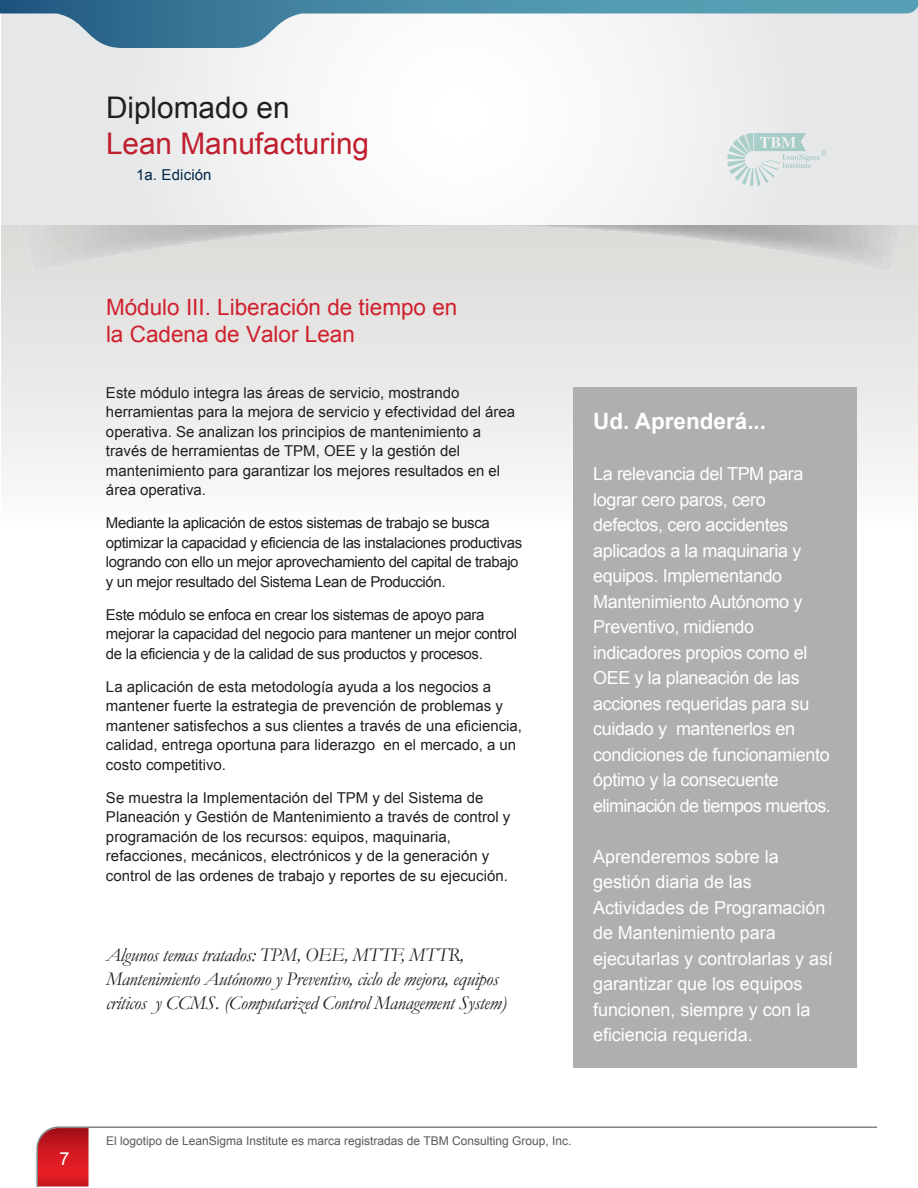
<style>
.page{position:relative;width:918px;height:1188px;background:#fff}
.page>*{position:absolute;margin:0;border:0;box-sizing:border-box;transform-origin:0 0}
.t1{font:29.7px "Arial";color:#be1e2d}
.t2{font:29.7px "Arial";color:#231f20}
.t3{font:22.5px/27px "Arial";color:#d0202e}
.t4{font:700 22.5px "Arial";color:#fff}
.t5{font:italic 19.5px/24px "Garamond";letter-spacing:-.015em;color:#231f20}
.t6{font:18px/25.5px "Arial";letter-spacing:-.02em;color:#fff}
.t7{font:15px/19.5px "Arial";color:#231f20}
.t8{font:15px/19.5px "Arial";letter-spacing:-.025em;color:#231f20}
.t9{font:15px "Arial";letter-spacing:.01em;color:#002545}
.t10{font:12px "Arial";color:#58595b}
</style>
<div class="page">
<svg style="left:1px;top:224px;width:917px;height:308px"></svg>
<img style="left:17px;top:224px;width:890px;height:48px">
<div style="left:1px;top:3px;width:917px;height:221px;background:linear-gradient(to right,#f0f1f2,#f1f1f2)"></div>
<svg style="left:0;top:0;width:918px;height:48px"></svg>
<svg style="left:36px;top:1126px;width:841px;height:60px"></svg>
<svg style="left:727px;top:133px;width:99px;height:53px;background:#d4e0df"></svg>
<div style="left:574px;top:387px;width:283px;height:681px;background:#aeafae"></div>
<h1 class="t2" style="left:106px;top:89px;width:185px">Diplomado en</h1>
<h1 class="t1" style="left:106px;top:124px;width:265px">Lean Manufacturing</h1>
<p class="t9" style="left:136px;top:165px;width:77px">1a. Edición</p>
<h2 class="t3" style="left:106px;top:294px;width:353px">Módulo III. Liberación de tiempo en la Cadena de Valor Lean</h2>
<p class="t7" style="left:106px;top:383px;width:411px">Este módulo integra las áreas de servicio, mostrando herramientas para la mejora de servicio y efectividad del área operativa. Se analizan los principios de mantenimiento a través de herramientas de TPM, OEE y la gestión del mantenimiento para garantizar los mejores resultados en el área operativa.</p>
<p class="t8" style="left:106px;top:513px;width:418px">Mediante la aplicación de estos sistemas de trabajo se busca optimizar la capacidad y eficiencia de las instalaciones productivas logrando con ello un mejor aprovechamiento del capital de trabajo y un mejor resultado del Sistema Lean de Producción.</p>
<p class="t8" style="left:106px;top:605px;width:413px">Este módulo se enfoca en crear los sistemas de apoyo para mejorar la capacidad del negocio para mantener un mejor control de la eficiencia y de la calidad de sus productos y procesos.</p>
<p class="t7" style="left:106px;top:677px;width:418px">La aplicación de esta metodología ayuda a los negocios a mantener fuerte la estrategia de prevención de problemas y mantener satisfechos a sus clientes a través de una eficiencia, calidad, entrega oportuna para liderazgo en el mercado, a un costo competitivo.</p>
<p class="t7" style="left:106px;top:788px;width:406px">Se muestra la Implementación del TPM y del Sistema de Planeación y Gestión de Mantenimiento a través de control y programación de los recursos: equipos, maquinaria, refacciones, mecánicos, electrónicos y de la generación y control de las ordenes de trabajo y reportes de su ejecución.</p>
<h3 class="t5" style="left:106px;top:943px;width:402px">Algunos temas tratados: TPM, OEE, MTTF, MTTR,<br>Mantenimiento Autónomo y Preventivo, ciclo de mejora, equipos críticos y CCMS. (Computarized Control Management System)</h3>
<h2 class="t4" style="left:593px;top:406px;width:174px">Ud. Aprenderá...</h2>
<p class="t6" style="left:593px;top:461px;width:239px">La relevancia del TPM para lograr cero paros, cero defectos, cero accidentes aplicados a la maquinaria y equipos. Implementando<br>Mantenimiento Autónomo y<br>Preventivo, midiendo indicadores propios como el<br>OEE y la planeación de las acciones requeridas para su cuidado y mantenerlos en condiciones de funcionamiento óptimo y la consecuente eliminación de tiempos muertos.</p>
<p class="t6" style="left:593px;top:844px;width:241px">Aprenderemos sobre la gestión diaria de las<br>Actividades de Programación de Mantenimiento para ejecutarlas y controlarlas y así garantizar que los equipos funcionen, siempre y con la eficiencia requerida.</p>
<p class="t6" style="left:59px;top:1146px;width:12px">7</p>
<p class="t10" style="left:106px;top:1133px;width:467px">El logotipo de LeanSigma Institute es marca registradas de TBM Consulting Group, Inc.</p>
</div>
